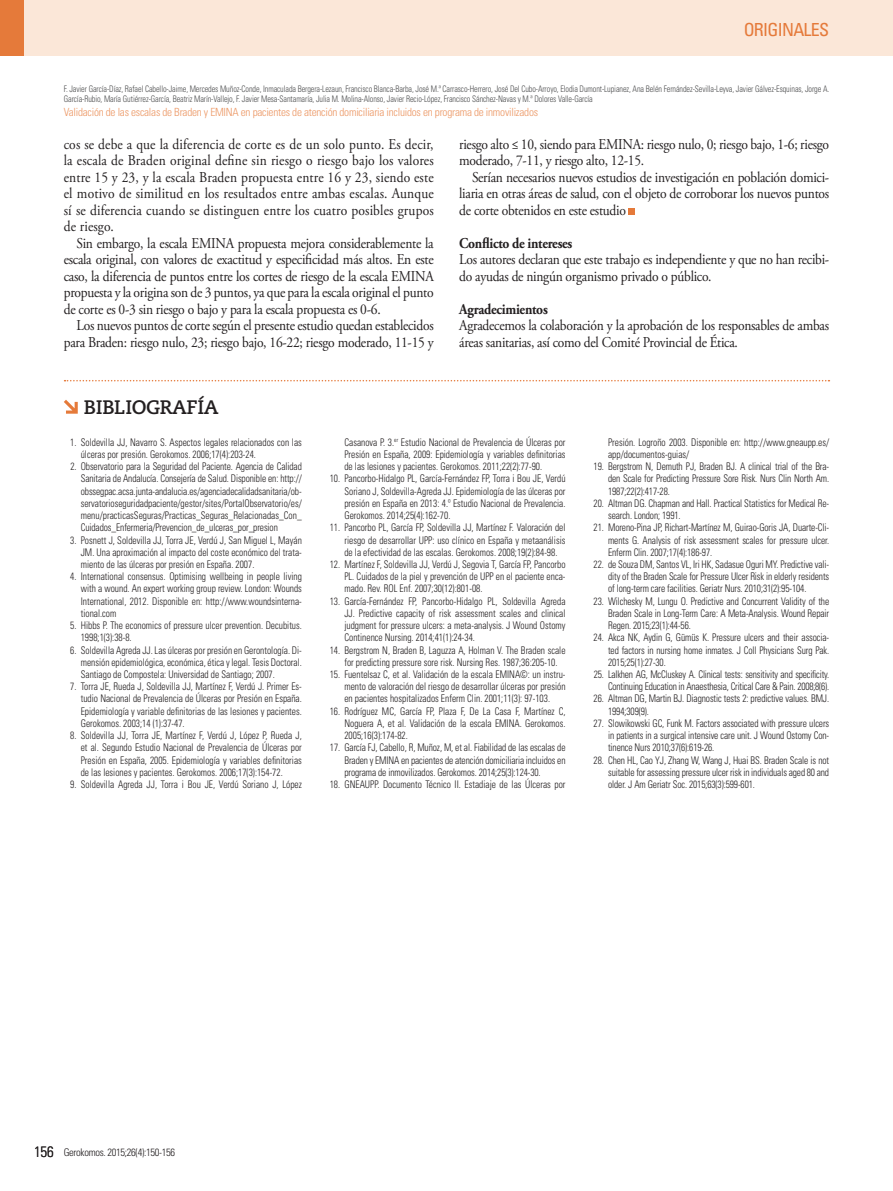
<style>
.page{position:relative;width:893px;height:1191px;background:#fff}
.page>*{position:absolute;margin:0;border:0;box-sizing:border-box;transform-origin:0 0}
.t1{font:700 19.5px "Caecilia LT Std";letter-spacing:-.02em;color:#231f20}
.t2{font:condensed 18px "Univers LT Std";letter-spacing:-.04em;color:#e57a3a}
.t3{font:15px/16.5px "Adobe Garamond Pro";letter-spacing:-.02em;color:#231f20;text-align:justify;scale:.9 1}
.t4{font:700 15px "Adobe Garamond Pro";letter-spacing:-.02em;color:#231f20;scale:.9 1}
.t5{font:300 condensed 11.25px "Univers LT Std";letter-spacing:-.02em;color:#ec9764}
.t6{font:300 condensed 10.5px/12.1px "Univers LT Std";color:#231f20;text-align:justify;scale:.9 1}
.t7{font:300 condensed 10.5px/12.1px "Univers LT Std";letter-spacing:-.02em;color:#231f20;text-align:right;scale:.9 1}
.t8{font:300 condensed 10.5px "Univers LT Std";letter-spacing:-.03em;color:#231f20}
.t9{font:300 condensed 9px/10.8px "Univers LT Std";letter-spacing:-.01em;color:#4b4c4d;scale:.9 1}
.s1{font-size:15px}
</style>
<div class="page">
<div style="left:0;top:0;width:893px;height:55px;background:#fbe7d8"></div>
<div style="left:0;top:0;width:24px;height:55px;background:#e57a3a"></div>
<svg style="left:64px;top:400px;width:14px;height:14px"></svg>
<svg style="left:65px;top:380px;width:764px;height:1px"></svg>
<div style="left:629px;top:208px;width:6px;height:7px;background:#e57a3a"></div>
<h2 class="t2" style="left:744px;top:18px;width:87px">ORIGINALES</h2>
<p class="t9" style="left:64px;top:83px;width:852px">F. Javier García-Díaz, Rafael Cabello-Jaime, Mercedes Muñoz-Conde, Inmaculada Bergera-Lezaun, Francisco Blanca-Barba, José M.ª Carrasco-Herrero, José Del Cubo-Arroyo, Elodia Dumont-Lupianez, Ana Belén Fernández-Sevilla-Leyva, Javier Gálvez-Esquinas, Jorge A.<br>García-Rubio, María Gutiérrez-García, Beatriz Marín-Vallejo, F. Javier Mesa-Santamaría, Julia M. Molina-Alonso, Javier Recio-López, Francisco Sánchez-Navas y M.ª Dolores Valle-García</p>
<p class="t5" style="left:64px;top:105px;width:476px">Validación de las escalas de Braden y EMINA en pacientes de atención domiciliaria incluidos en programa de inmovilizados</p>
<p class="t3" style="left:64px;top:136px;width:413px">cos se debe a que la diferencia de corte es de un solo punto. Es decir, la escala de Braden original define sin riesgo o riesgo bajo los valores entre 15 y 23, y la escala Braden propuesta entre 16 y 23, siendo este el motivo de similitud en los resultados entre ambas escalas. Aunque sí se diferencia cuando se distinguen entre los cuatro posibles grupos de riesgo.</p>
<p class="t3" style="left:64px;top:235px;width:413px;text-indent:13px">Sin embargo, la escala EMINA propuesta mejora considerablemente la escala original, con valores de exactitud y especificidad más altos. En este caso, la diferencia de puntos entre los cortes de riesgo de la escala EMINA propuesta y la origina son de 3 puntos, ya que para la escala original el punto de corte es 0-3 sin riesgo o bajo y para la escala propuesta es 0-6.</p>
<h3 class="t3" style="left:64px;top:318px;width:413px;text-align:right">Los nuevos puntos de corte según el presente estudio quedan establecidos para Braden: riesgo nulo, 23; riesgo bajo, 16-22; riesgo moderado, 11-15 y</h3>
<h3 class="t3" style="left:459px;top:136px;width:412px">riesgo alto ≤ 10, siendo para EMINA: riesgo nulo, 0; riesgo bajo, 1-6; riesgo moderado, 7-11, y riesgo alto, 12-15.</h3>
<h3 class="t3" style="left:459px;top:169px;width:413px;text-indent:13px">Serían necesarios nuevos estudios de investigación en población domici&shy;liaria en otras áreas de salud, con el objeto de corroborar los nuevos puntos de corte obtenidos en este estudio</h3>
<h3 class="t4" style="left:459px;top:234px;width:127px">Conflicto de intereses</h3>
<h3 class="t3" style="left:459px;top:252px;width:413px">Los autores declaran que este trabajo es independiente y que no han recibi&shy;do ayudas de ningún organismo privado o público.</h3>
<h3 class="t4" style="left:459px;top:300px;width:100px">Agradecimientos</h3>
<h3 class="t3" style="left:459px;top:318px;width:412px">Agradecemos la colaboración y la aprobación de los responsables de ambas áreas sanitarias, así como del Comité Provincial de Ética.</h3>
<h1 class="t1" style="left:84px;top:395px;width:136px">BIBLIOGRAFÍA</h1>
<p class="t6" style="left:81px;top:436px;width:247px;text-indent:-11px">1. Soldevilla JJ, Navarro S. Aspectos legales relacionados con las úlceras por presión. Gerokomos. 2006;17(4):203-24.</p>
<p class="t6" style="left:81px;top:460px;width:247px;text-indent:-10px">2. Observatorio para la Seguridad del Paciente. Agencia de Calidad Sanitaria de Andalucía. Consejería de Salud. Disponible en: http:// obssegpac.acsa.junta-andalucia.es/agenciadecalidadsanitaria/ob&shy;servatorioseguridadpaciente/gestor/sites/PortalObservatorio/es/ menu/practicasSeguras/Practicas_Seguras_Relacionadas_Con_ Cuidados_Enfermeria/Prevencion_de_ulceras_por_presion</p>
<p class="t6" style="left:81px;top:534px;width:247px;text-indent:-11px">3. Posnett J, Soldevilla JJ, Torra JE, Verdú J, San Miguel L, Mayán JM. Una aproximación al impacto del coste económico del trata&shy;miento de las úlceras por presión en España. 2007.</p>
<p class="t6" style="left:81px;top:570px;width:247px;text-indent:-11px">4. International consensus. Optimising wellbeing in people living with a wound. An expert working group review. London: Wounds International, 2012. Disponible en: http://www.woundsinterna&shy;tional.com</p>
<p class="t6" style="left:81px;top:619px;width:247px;text-indent:-11px">5. Hibbs P. The economics of pressure ulcer prevention. Decubitus.<br>1998;1(3):38-8.</p>
<p class="t6" style="left:81px;top:644px;width:247px;text-indent:-11px">6. Soldevilla Agreda JJ. Las úlceras por presión en Gerontología. Di&shy;mensión epidemiológica, económica, ética y legal. Tesis Doctoral.<br>Santiago de Compostela: Universidad de Santiago; 2007.</p>
<p class="t6" style="left:81px;top:680px;width:247px;text-indent:-11px">7. Torra JE, Rueda J, Soldevilla JJ, Martínez F, Verdú J. Primer Es&shy;tudio Nacional de Prevalencia de Úlceras por Presión en España.<br>Epidemiología y variable definitorias de las lesiones y pacientes.<br>Gerokomos. 2003;14 (1):37-47.</p>
<p class="t6" style="left:81px;top:729px;width:247px;text-indent:-11px">8. Soldevilla JJ, Torra JE, Martínez F, Verdú J, López P, Rueda J, et al. Segundo Estudio Nacional de Prevalencia de Úlceras por Presión en España, 2005. Epidemiología y variables definitorias de las lesiones y pacientes. Gerokomos. 2006;17(3):154-72.</p>
<p class="t6" style="left:70px;top:778px;width:259px">9. Soldevilla Agreda JJ, Torra i Bou JE, Verdú Soriano J, López</p>
<p class="t6" style="left:344px;top:436px;width:247px">Casanova P. 3.<sup>er</sup> Estudio Nacional de Prevalencia de Úlceras por Presión en España, 2009: Epidemiología y variables definitorias de las lesiones y pacientes. Gerokomos. 2011;22(2):77-90.</p>
<p class="t6" style="left:344px;top:472px;width:247px;text-indent:-15px">10. Pancorbo-Hidalgo PL, García-Fernández FP, Torra i Bou JE, Verdú Soriano J, Soldevilla-Agreda JJ. Epidemiología de las úlceras por presión en España en 2013: 4.º Estudio Nacional de Prevalencia.<br>Gerokomos. 2014;25(4):162-70.</p>
<p class="t6" style="left:344px;top:521px;width:247px;text-indent:-15px">11. Pancorbo PL, García FP, Soldevilla JJ, Martínez F. Valoración del riesgo de desarrollar UPP: uso clínico en España y metaanálisis de la efectividad de las escalas. Gerokomos. 2008;19(2):84-98.</p>
<p class="t6" style="left:344px;top:558px;width:247px;text-indent:-15px">12. Martínez F, Soldevilla JJ, Verdú J, Segovia T, García FP, Pancorbo PL. Cuidados de la piel y prevención de UPP en el paciente enca&shy;mado. Rev. ROL Enf. 2007;30(12):801-08.</p>
<p class="t6" style="left:344px;top:595px;width:247px;text-indent:-15px">13. García-Fernández FP, Pancorbo-Hidalgo PL, Soldevilla Agreda JJ. Predictive capacity of risk assessment scales and clinical judgment for pressure ulcers: a meta-analysis. J Wound Ostomy Continence Nursing. 2014;41(1):24-34.</p>
<p class="t6" style="left:344px;top:644px;width:247px;text-indent:-15px">14. Bergstrom N, Braden B, Laguzza A, Holman V. The Braden scale for predicting pressure sore risk. Nursing Res. 1987;36:205-10.</p>
<p class="t6" style="left:344px;top:668px;width:247px;text-indent:-15px">15. Fuentelsaz C, et al. Validación de la escala EMINA©: un instru&shy;mento de valoración del riesgo de desarrollar úlceras por presión en pacientes hospitalizados Enferm Clin. 2001;11(3): 97-103.</p>
<p class="t6" style="left:344px;top:705px;width:247px;text-indent:-15px">16. Rodríguez MC, García FP, Plaza F, De La Casa F, Martínez C, Noguera A, et al. Validación de la escala EMINA. Gerokomos.<br>2005;16(3):174-82.</p>
<p class="t6" style="left:344px;top:741px;width:247px;text-indent:-14px">17. García FJ, Cabello, R, Muñoz, M, et al. Fiabilidad de las escalas de Braden y EMINA en pacientes de atención domiciliaria incluidos en programa de inmovilizados. Gerokomos. 2014;25(3):124-30.</p>
<p class="t6" style="left:330px;top:778px;width:264px">18. GNEAUPP. Documento Técnico II. Estadiaje de las Úlceras por</p>
<p class="t6" style="left:608px;top:436px;width:247px">Presión. Logroño 2003. Disponible en: http://www.gneaupp.es/ app/documentos-guias/</p>
<p class="t6" style="left:608px;top:460px;width:247px;text-indent:-14px">19. Bergstrom N, Demuth PJ, Braden BJ. A clinical trial of the Bra&shy;den Scale for Predicting Pressure Sore Risk. Nurs Clin North Am.<br>1987;22(2):417-28.</p>
<p class="t6" style="left:608px;top:497px;width:247px;text-indent:-14px">20. Altman DG. Chapman and Hall. Practical Statistics for Medical Re&shy;search. London; 1991.</p>
<p class="t6" style="left:608px;top:521px;width:247px;text-indent:-14px">21. Moreno-Pina JP, Richart-Martínez M, Guirao-Goris JA, Duarte-Cli&shy;ments G. Analysis of risk assessment scales for pressure ulcer.<br>Enferm Clin. 2007;17(4):186-97.</p>
<p class="t6" style="left:608px;top:558px;width:247px;text-indent:-14px">22. de Souza DM, Santos VL, Iri HK, Sadasue Oguri MY. Predictive vali&shy;dity of the Braden Scale for Pressure Ulcer Risk in elderly residents of long-term care facilities. Geriatr Nurs. 2010;31(2):95-104.</p>
<p class="t6" style="left:608px;top:595px;width:247px;text-indent:-14px">23. Wilchesky M, Lungu O. Predictive and Concurrent Validity of the Braden Scale in Long-Term Care: A Meta-Analysis. Wound Repair Regen. 2015;23(1):44-56.</p>
<p class="t6" style="left:608px;top:631px;width:247px;text-indent:-14px">24. Akca NK, Aydin G, Gümüs K. Pressure ulcers and their associa&shy;ted factors in nursing home inmates. J Coll Physicians Surg Pak.<br>2015;25(1):27-30.</p>
<p class="t7" style="left:594px;top:668px;width:263px">25. Lalkhen AG, McCluskey A. Clinical tests: sensitivity and specificity.<br>Continuing Education in Anaesthesia, Critical Care &amp; Pain. 2008;8(6).</p>
<p class="t6" style="left:608px;top:692px;width:247px;text-indent:-14px">26. Altman DG, Martin BJ. Diagnostic tests 2: predictive values. BMJ.<br>1994;309(9).</p>
<p class="t6" style="left:608px;top:717px;width:247px;text-indent:-14px">27. Slowikowski GC, Funk M. Factors associated with pressure ulcers in patients in a surgical intensive care unit. J Wound Ostomy Con&shy;tinence Nurs 2010;37(6):619-26.</p>
<p class="t6" style="left:608px;top:754px;width:247px;text-indent:-14px">28. Chen HL, Cao YJ, Zhang W, Wang J, Huai BS. Braden Scale is not suitable for assessing pressure ulcer risk in individuals aged 80 and older. J Am Geriatr Soc. 2015;63(3):599-601.</p>
<p class="t8" style="left:34px;top:1145px;width:143px"><span class="s1">156</span> Gerokomos. 2015;26(4):150-156</p>
</div>
